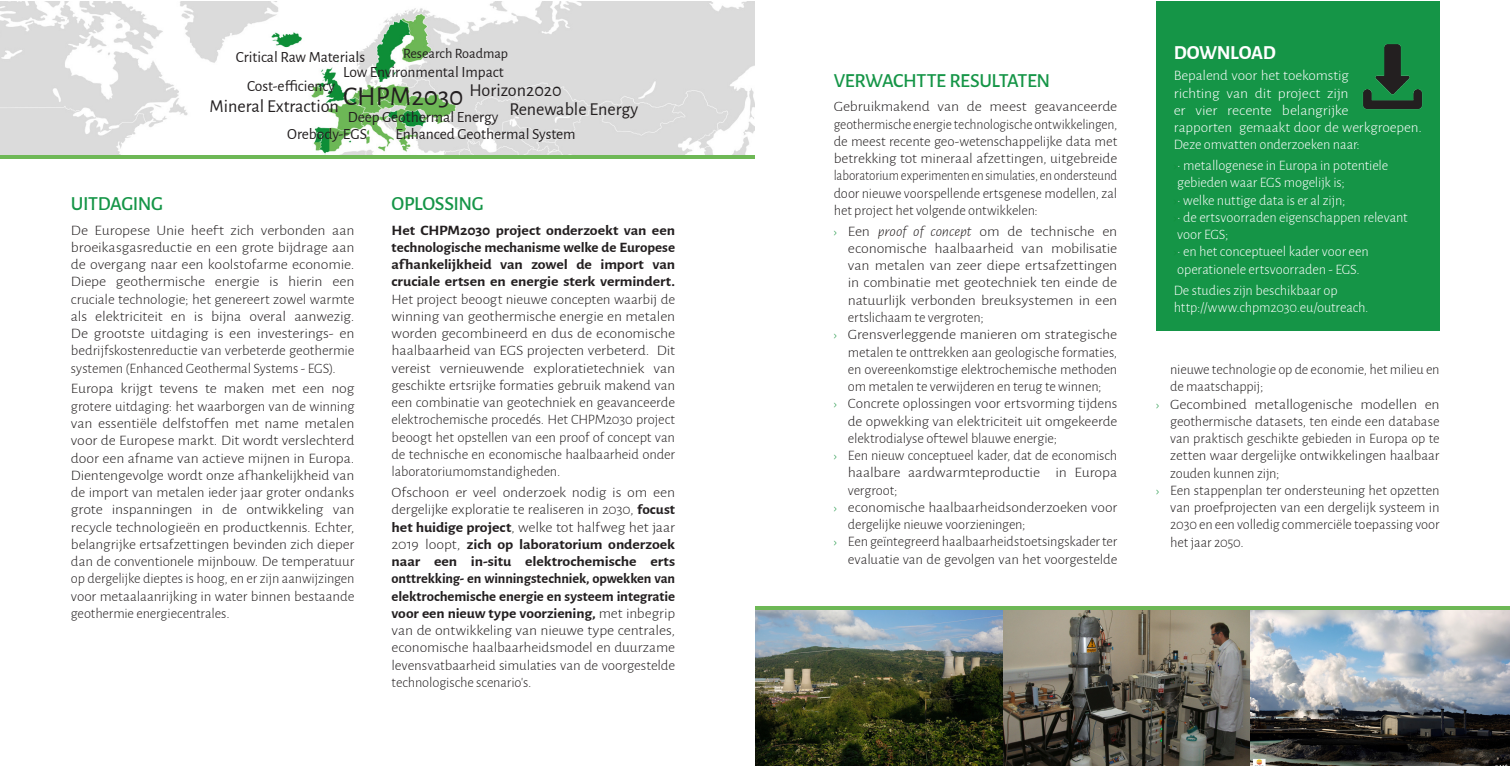
<style>
.page{position:relative;width:1510px;height:766px;background:#fff}
.page>*{position:absolute;margin:0;border:0;box-sizing:border-box;transform-origin:0 0}
.t1{font:27.25px "Alegreya Sans";color:#231f20}
.t2{font:500 20px "Alegreya Sans";letter-spacing:-.02em;color:#159547}
.t3{font:700 20px "Alegreya Sans";letter-spacing:-.02em;color:#fff}
.t4{font:18.12px "Alegreya Sans";color:#231f20}
.t5{font:15.62px/15.1px "Alegreya Sans";color:#231f20}
.t6{font:300 14.38px/17.2px "Alegreya Sans";letter-spacing:-.01em;color:#231f20;text-align:justify;scale:1.1 1}
.t7{font:300 14.38px/17.2px "Alegreya Sans";letter-spacing:-.01em;color:#231f20;text-align:justify;scale:1.05 1}
.t8{font:300 14.38px/17.2px "Alegreya Sans";letter-spacing:-.01em;color:#231f20;text-align:justify}
.t9{font:300 14.38px/17.2px "Alegreya Sans";letter-spacing:-.01em;color:#fff}
.t10{font:300 14.38px/17.2px "Alegreya Sans";letter-spacing:-.01em;color:#fff;scale:1.06 1}
.t11{font:300 14.38px/17.2px "Alegreya Sans";letter-spacing:-.01em;color:#231f20;text-align:justify;scale:1.06 1}
.t12{font:300 14.38px/17.2px "Alegreya Sans";letter-spacing:-.01em;color:#231f20;scale:1.07 1}
.t13{font:14.25px "Alegreya Sans";color:#231f20}
.s1{font-weight:700}
.s2{font-size:13.12px;color:#0f8e38}
.s3{font-style:italic}
</style>
<div class="page">
<img style="left:755px;top:609px;width:496px;height:156px">
<img style="left:1251px;top:609px;width:258px;height:156px">
<img style="left:0;top:2px;width:754px;height:153px">
<hr style="left:755px;top:606px;width:754px;height:3px;background:#6eb856">
<hr style="left:0;top:155px;width:755px;height:3px;background:#6eb856">
<div style="left:1156px;top:1px;width:283px;height:329px;background:#159547"></div>
<img style="left:1363px;top:44px;width:60px;height:66px">
<p class="t13" style="left:403px;top:43px;width:107px">Research Roadmap</p>
<p class="t5" style="left:343px;top:49px;width:162px;text-indent:-107px">Critical Raw Materials<br>Low Environmental Impact</p>
<p class="t5" style="left:247px;top:77px;width:90px">Cost-efficiency</p>
<p class="t4" style="left:469px;top:77px;width:94px">Horizon2020</p>
<p class="t1" style="left:343px;top:78px;width:122px">CHPM2030</p>
<p class="t5" style="left:287px;top:125px;width:81px">Orebody-EGS</p>
<p class="t4" style="left:210px;top:94px;width:131px">Mineral Extraction</p>
<p class="t4" style="left:509px;top:97px;width:130px">Renewable Energy</p>
<p class="t5" style="left:348px;top:108px;width:152px">Deep Geothermal Energy</p>
<p class="t5" style="left:395px;top:125px;width:182px">Enhanced Geothermal System</p>
<p class="t2" style="left:71px;top:190px;width:94px">UITDAGING</p>
<p class="t6" style="left:71px;top:221px;width:259px">De Europese Unie heeft zich verbonden aan broeikasgasreductie en een grote bijdrage aan de overgang naar een koolstofarme economie.<br>Diepe geothermische energie is hierin een cruciale technologie; het genereert zowel warmte als elektriciteit en is bijna overal aanwezig.<br>De grootste uitdaging is een investerings- en bedrijfskostenreductie van verbeterde geothermie systemen (Enhanced Geothermal Systems - EGS).</p>
<p class="t6" style="left:71px;top:379px;width:259px">Europa krijgt tevens te maken met een nog grotere uitdaging: het waarborgen van de winning van essentiële delfstoffen met name metalen voor de Europese markt. Dit wordt verslechterd door een afname van actieve mijnen in Europa.<br>Dientengevolge wordt onze afhankelijkheid van de import van metalen ieder jaar groter ondanks grote inspanningen in de ontwikkeling van recycle technologieën en productkennis. Echter, belangrijke ertsafzettingen bevinden zich dieper dan de conventionele mijnbouw. De temperatuur op dergelijke dieptes is hoog, en er zijn aanwijzingen voor metaalaanrijking in water binnen bestaande geothermie energiecentrales.</p>
<p class="t2" style="left:391px;top:190px;width:94px">OPLOSSING</p>
<p class="t7" style="left:391px;top:221px;width:271px"><span class="s1">Het CHPM2030 project onderzoekt van een technologische mechanisme welke de Europese afhankelijkheid van zowel de import van cruciale ertsen en energie sterk vermindert.<br></span>Het project beoogt nieuwe concepten waarbij de winning van geothermische energie en metalen worden gecombineerd en dus de economische haalbaarheid van EGS projecten verbeterd. Dit vereist vernieuwende exploratietechniek van geschikte ertsrijke formaties gebruik makend van een combinatie van geotechniek en geavanceerde elektrochemische procedés. Het CHPM2030 project beoogt het opstellen van een proof of concept van de technische en economische haalbaarheid onder laboratoriumomstandigheden.</p>
<p class="t6" style="left:391px;top:483px;width:259px">Ofschoon er veel onderzoek nodig is om een dergelijke exploratie te realiseren in 2030, <span class="s1">focust het huidige project</span>, welke tot halfweg het jaar 2019 loopt, <span class="s1">zich op laboratorium onderzoek naar een in-situ elektrochemische erts onttrekking- en winningstechniek, opwekken van elektrochemische energie en systeem integratie voor een nieuw type voorziening,</span> met inbegrip van de ontwikkeling van nieuwe type centrales, economische haalbaarheidsmodel en duurzame levensvatbaarheid simulaties van de voorgestelde technologische scenario’s.</p>
<p class="t2" style="left:833px;top:66px;width:218px">VERWACHTTE RESULTATEN</p>
<p class="t6" style="left:833px;top:98px;width:259px">Gebruikmakend van de meest geavanceerde geothermische energie technologische ontwikkelingen, de meest recente geo-wetenschappelijke data met betrekking tot mineraal afzettingen, uitgebreide laboratorium experimenten en simulaties, en ondersteund door nieuwe voorspellende ertsgenese modellen, zal het project het volgende ontwikkelen:</p>
<p class="t6" style="left:848px;top:222px;width:246px;text-indent:-14px"><span class="s2">›</span> Een <span class="s3">proof of concept</span> om de technische en economische haalbaarheid van mobilisatie van metalen van zeer diepe ertsafzettingen in combinatie met geotechniek ten einde de natuurlijk verbonden breuksystemen in een ertslichaam te vergroten;</p>
<p class="t6" style="left:848px;top:325px;width:246px;text-indent:-14px"><span class="s2">›</span> Grensverleggende manieren om strategische metalen te onttrekken aan geologische formaties, en overeenkomstige elektrochemische methoden om metalen te verwijderen en terug te winnen;</p>
<p class="t11" style="left:848px;top:394px;width:256px;text-indent:-14px"><span class="s2">›</span> Concrete oplossingen voor ertsvorming tijdens de opwekking van elektriciteit uit omgekeerde elektrodialyse oftewel blauwe energie;</p>
<p class="t8" style="left:848px;top:446px;width:271px;text-indent:-14px"><span class="s2">›</span> Een nieuw conceptueel kader, dat de economisch haalbare aardwarmteproductie in Europa vergroot;</p>
<p class="t12" style="left:848px;top:498px;width:253px;text-indent:-14px"><span class="s2">›</span> economische haalbaarheidsonderzoeken voor dergelijke nieuwe voorzieningen;</p>
<p class="t8" style="left:833px;top:532px;width:285px;text-align:right"><span class="s2">›</span> Een geïntegreerd haalbaarheidstoetsingskader ter evaluatie van de gevolgen van het voorgestelde</p>
<p class="t3" style="left:1173px;top:38px;width:103px">DOWNLOAD</p>
<p class="t10" style="left:1173px;top:67px;width:235px">Bepalend voor het toekomstig<br>richting van dit project zijn<br>er vier recente belangrijke<br>rapporten gemaakt door de werkgroepen.<br>Deze omvatten onderzoeken naar:</p>
<p class="t9" style="left:1173px;top:156px;width:216px"><span class="s2">›</span>• metallogenese in Europa in potentiele gebieden waar EGS mogelijk is;</p>
<p class="t9" style="left:1173px;top:191px;width:173px"><span class="s2">›</span>• welke nuttige data is er al zijn;</p>
<p class="t9" style="left:1173px;top:208px;width:235px"><span class="s2">›</span>• de ertsvoorraden eigenschappen relevant voor EGS;</p>
<p class="t9" style="left:1173px;top:243px;width:196px"><span class="s2">›</span>• en het conceptueel kader voor een operationele ertsvoorraden - EGS.</p>
<p class="t9" style="left:1173px;top:281px;width:165px">De studies zijn beschikbaar op</p>
<p class="t9" style="left:1173px;top:298px;width:196px">http://www.chpm2030.eu/outreach.</p>
<p class="t8" style="left:1170px;top:360px;width:271px">nieuwe technologie op de economie, het milieu en de maatschappij;</p>
<p class="t6" style="left:1170px;top:395px;width:246px;text-indent:-14px"><span class="s2">›</span> Gecombined metallogenische modellen en geothermische datasets, ten einde een database van praktisch geschikte gebieden in Europa op te zetten waar dergelijke ontwikkelingen haalbaar zouden kunnen zijn;</p>
<p class="t8" style="left:1170px;top:481px;width:271px;text-indent:-14px"><span class="s2">›</span> Een stappenplan ter ondersteuning het opzetten van proefprojecten van een dergelijk systeem in 2030 en een volledig commerciële toepassing voor het jaar 2050.</p>
</div>
